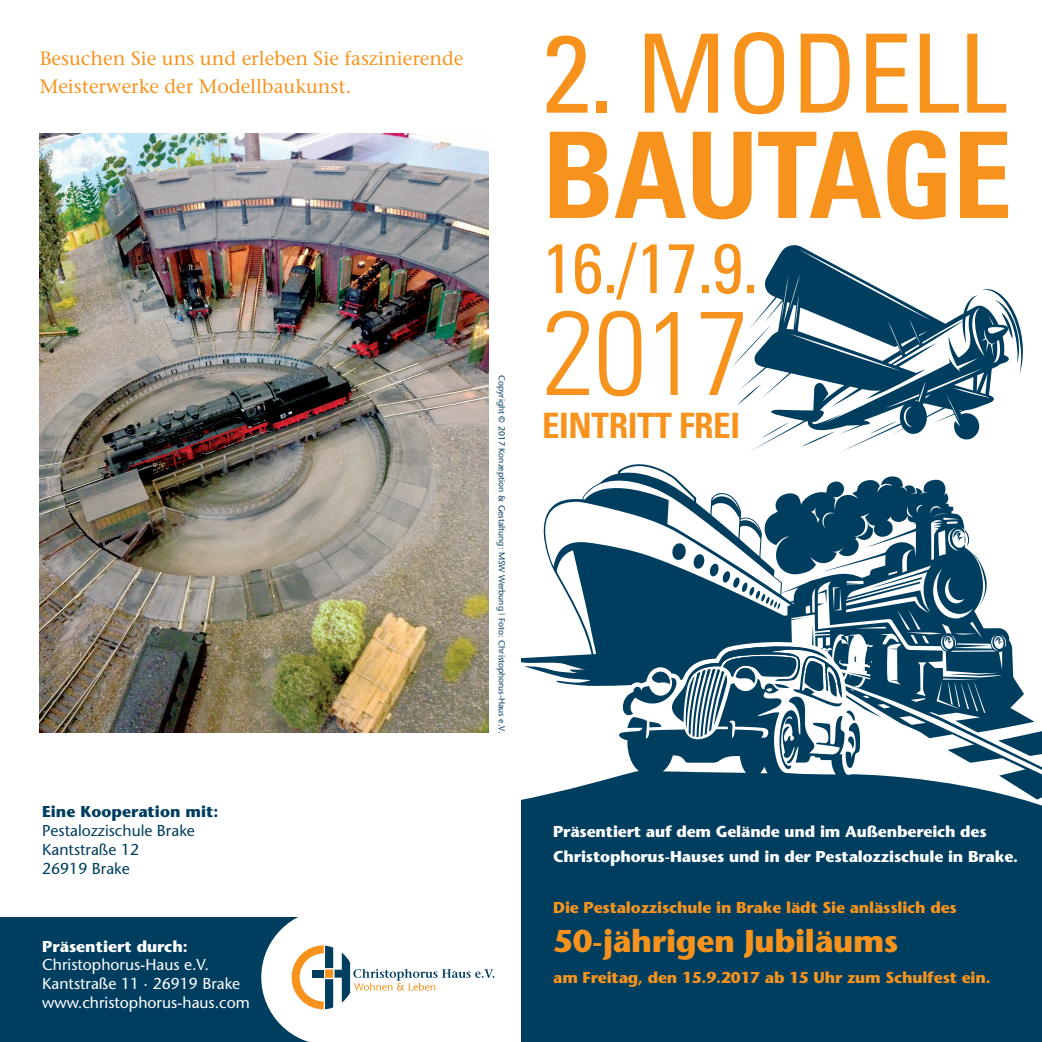
<style>
.page{position:relative;width:1042px;height:1042px;background:#fff}
.page>*{position:absolute;margin:0;border:0;box-sizing:border-box;transform-origin:0 0}
.t1{font:700 condensed 119.52px "Univers";letter-spacing:-.01em;color:#f7931d}
.t2{font:300 condensed 119px "Univers";color:#f7931d}
.t3{font:condensed 109.38px "Univers";letter-spacing:-.01em;color:#f7931d}
.t4{font:condensed 70px "Univers";color:#f7931d}
.t5{font:700 condensed 35px "Univers";letter-spacing:-.01em;color:#f7931d}
.t6{font:700 31.5px "Stone Sans";letter-spacing:-.01em;color:#f7931d}
.t7{font:19.43px/27.7px "Stone Serif";color:#f7931d}
.t8{font:700 15.75px/24.5px "Stone Sans";letter-spacing:-.01em;color:#fff}
.t9{font:700 15.75px "Stone Sans";letter-spacing:-.01em;color:#f7931d}
.t10{font:15.75px/18.9px "Stone Sans";color:#fff}
.t11{font:15.75px/18.9px "Stone Sans";color:#003e60}
.t12{font:700 15.75px "Stone Sans";color:#003e60}
.t13{font:8.75px "Stone Sans";color:#003e60}
</style>
<div class="page">
<div style="left:0;top:917px;width:356px;height:125px;background:#003e60"></div>
<svg style="left:543px;top:464px;width:219px;height:151px"></svg>
<svg style="left:762px;top:476px;width:280px;height:293px"></svg>
<svg style="left:953px;top:528px;width:10px;height:14px"></svg>
<svg style="left:995px;top:635px;width:7px;height:10px"></svg>
<svg style="left:945px;top:635px;width:7px;height:9px"></svg>
<svg style="left:973px;top:553px;width:16px;height:55px"></svg>
<svg style="left:947px;top:728px;width:95px;height:35px"></svg>
<svg style="left:1023px;top:769px;width:19px;height:1px"></svg>
<div style="left:521px;top:770px;width:521px;height:272px;background:#003e60"></div>
<svg style="left:521px;top:615px;width:410px;height:160px"></svg>
<svg style="left:765px;top:245px;width:229px;height:195px"></svg>
<svg style="left:800px;top:250px;width:6px;height:3px"></svg>
<svg style="left:732px;top:294px;width:237px;height:158px"></svg>
<svg style="left:979px;top:289px;width:44px;height:85px"></svg>
<svg style="left:261px;top:917px;width:233px;height:125px"></svg>
<img style="left:40px;top:133px;width:449px;height:599px">
<p class="t7" style="left:40px;top:44px;width:425px">Besuchen Sie uns und erleben Sie faszinierende<br>Meisterwerke der Modellbaukunst.</p>
<p class="t12" style="left:42px;top:801px;width:178px">Eine Kooperation mit:</p>
<p class="t11" style="left:42px;top:820px;width:154px">Pestalozzischule Brake<br>Kantstraße 12<br>26919 Brake</p>
<p class="t8" style="left:42px;top:933px;width:147px">Präsentiert durch:</p>
<p class="t10" style="left:42px;top:955px;width:209px">Christophorus-Haus e.V.<br>Kantstraße 11 · 26919 Brake www.christophorus-haus.com</p>
<p class="t13" style="left:507px;top:375px;width:360px;rotate:90deg">Copyright © 2017 Konzeption &amp; Gestaltung: MSW Werbung | Foto: Christophorus-Haus e.V.</p>
<h3 class="t3" style="left:542px;top:4px;width:466px">2. MODELL</h3>
<h1 class="t1" style="left:542px;top:102px;width:472px">BAUTAGE</h1>
<h3 class="t4" style="left:542px;top:224px;width:217px">16./17.9.</h3>
<h2 class="t2" style="left:542px;top:281px;width:209px">2017</h2>
<h3 class="t5" style="left:542px;top:404px;width:200px">EINTRITT FREI</h3>
<p class="t8" style="left:553px;top:819px;width:466px">Präsentiert auf dem Gelände und im Außenbereich des<br>Christophorus-Hauses und in der Pestalozzischule in Brake.</p>
<p class="t9" style="left:553px;top:898px;width:405px">Die Pestalozzischule in Brake lädt Sie anlässlich des</p>
<h3 class="t6" style="left:553px;top:921px;width:347px">50-jährigen Jubiläums</h3>
<p class="t9" style="left:553px;top:968px;width:439px">am Freitag, den 15.9.2017 ab 15 Uhr zum Schulfest ein.</p>
</div>
